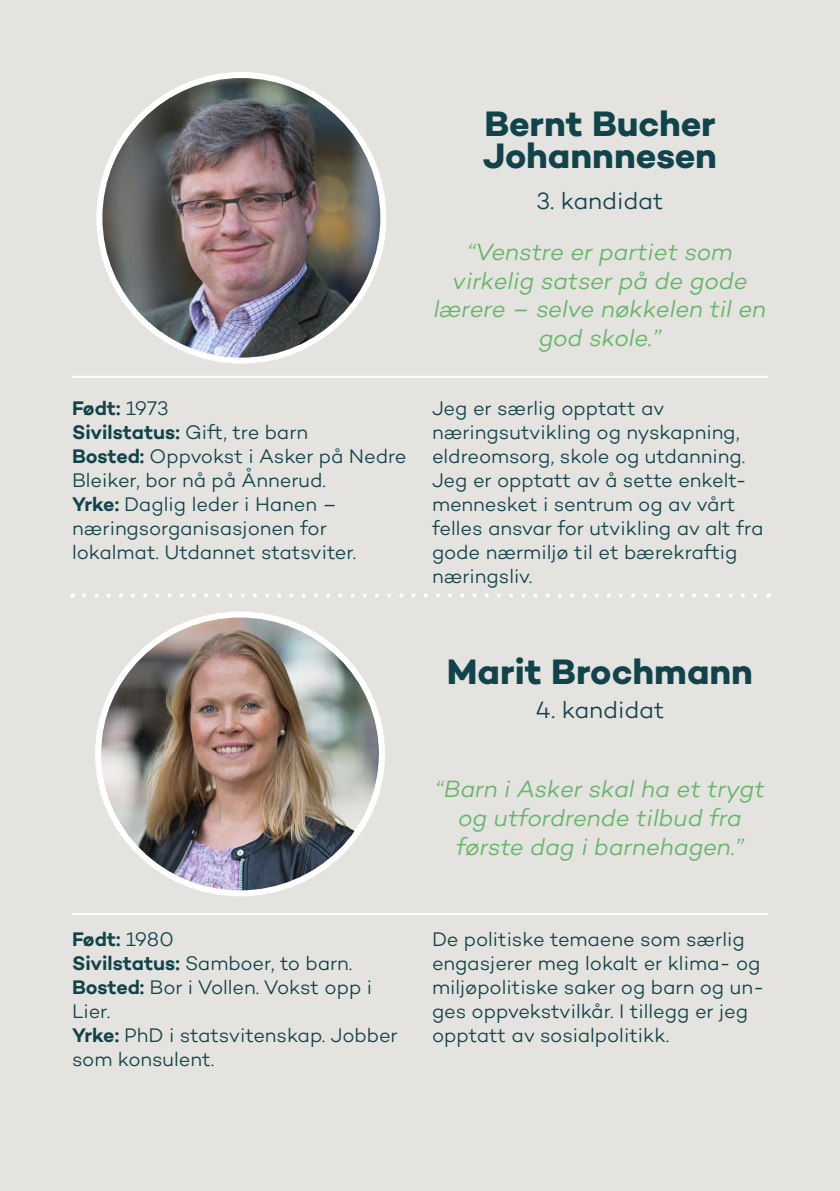
<style>
.page{position:relative;width:840px;height:1191px;background:#fff}
.page>*{position:absolute;margin:0;border:0;box-sizing:border-box;transform-origin:0 0}
.t1{font:700 36px "Campton";letter-spacing:-.005em;color:#11434a}
.t2{font:italic 300 24px/28.8px "Campton";letter-spacing:-.005em;color:#64b568;text-align:center}
.t3{font:300 24px "Campton";color:#11434a}
.t4{font:300 20px/24px "Campton";letter-spacing:-.005em;color:#11434a}
.t5{font:600 20px "Campton";color:#11434a}
.s1{font-weight:300}
.s2{font-weight:600}
</style>
<div class="page">
<div style="left:0;top:0;width:839px;height:1191px;background:#e4e3df"></div>
<hr style="left:72px;top:376px;width:695px;height:2px;background:#fff">
<svg style="left:84px;top:593px;width:673px;height:4px"></svg>
<hr style="left:72px;top:913px;width:695px;height:2px;background:#fff">
<img style="left:103px;top:73px;width:283px;height:284px">
<img style="left:96px;top:618px;width:287px;height:279px">
<div style="left:95px;top:611px;width:290px;height:285px;border:6px solid #fff;border-radius:50%"></div>
<p class="t5" style="left:72px;top:395px;width:98px">Født: <span class="s1">1973</span></p>
<p class="t5" style="left:72px;top:419px;width:237px">Sivilstatus: <span class="s1">Gift, tre barn</span></p>
<p class="t4" style="left:72px;top:444px;width:336px"><span class="s2">Bosted:</span> Oppvokst i Asker på Nedre<br>Bleiker, bor nå på Ånnerud.</p>
<p class="t4" style="left:72px;top:492px;width:266px"><span class="s2">Yrke:</span> Daglig leder i Hanen – næringsorganisasjonen for</p>
<p class="t4" style="left:72px;top:540px;width:286px">lokalmat. Utdannet statsviter.</p>
<p class="t1" style="left:484px;top:101px;width:233px">Bernt Bucher</p>
<p class="t1" style="left:482px;top:133px;width:235px">Johannnesen</p>
<p class="t3" style="left:536px;top:186px;width:128px">3. kandidat</p>
<p class="t2" style="left:433px;top:237px;width:334px">“Venstre er partiet som virkelig satser på de gode lærere – selve nøkkelen til en god skole.”</p>
<p class="t4" style="left:432px;top:396px;width:234px">Jeg er særlig opptatt av</p>
<p class="t4" style="left:432px;top:420px;width:333px">næringsutvikling og nyskapning, eldreomsorg, skole og utdanning.<br>Jeg er opptatt av å sette enkelt&shy;mennesket i sentrum og av vårt felles ansvar for utvikling av alt fra gode nærmiljø til et bærekraftig</p>
<p class="t4" style="left:432px;top:564px;width:102px">næringsliv.</p>
<p class="t1" style="left:446px;top:649px;width:308px">Marit Brochmann</p>
<p class="t3" style="left:535px;top:695px;width:130px">4. kandidat</p>
<p class="t2" style="left:435px;top:774px;width:331px">“Barn i Asker skal ha et trygt og utfordrende tilbud fra første dag i barnehagen.”</p>
<p class="t5" style="left:72px;top:927px;width:103px">Født: <span class="s1">1980</span></p>
<p class="t4" style="left:72px;top:951px;width:282px"><span class="s2">Sivilstatus:</span> Samboer, to barn.</p>
<p class="t4" style="left:72px;top:975px;width:301px"><span class="s2">Bosted:</span> Bor i Vollen. Vokst opp i<br>Lier.</p>
<p class="t4" style="left:72px;top:1023px;width:327px"><span class="s2">Yrke:</span> PhD i statsvitenskap. Jobber som konsulent.</p>
<p class="t4" style="left:432px;top:927px;width:334px">De politiske temaene som særlig engasjerer meg lokalt er klima- og miljøpolitiske saker og barn og un&shy;ges oppvekstvilkår. I tillegg er jeg opptatt av sosialpolitikk.</p>
</div>
